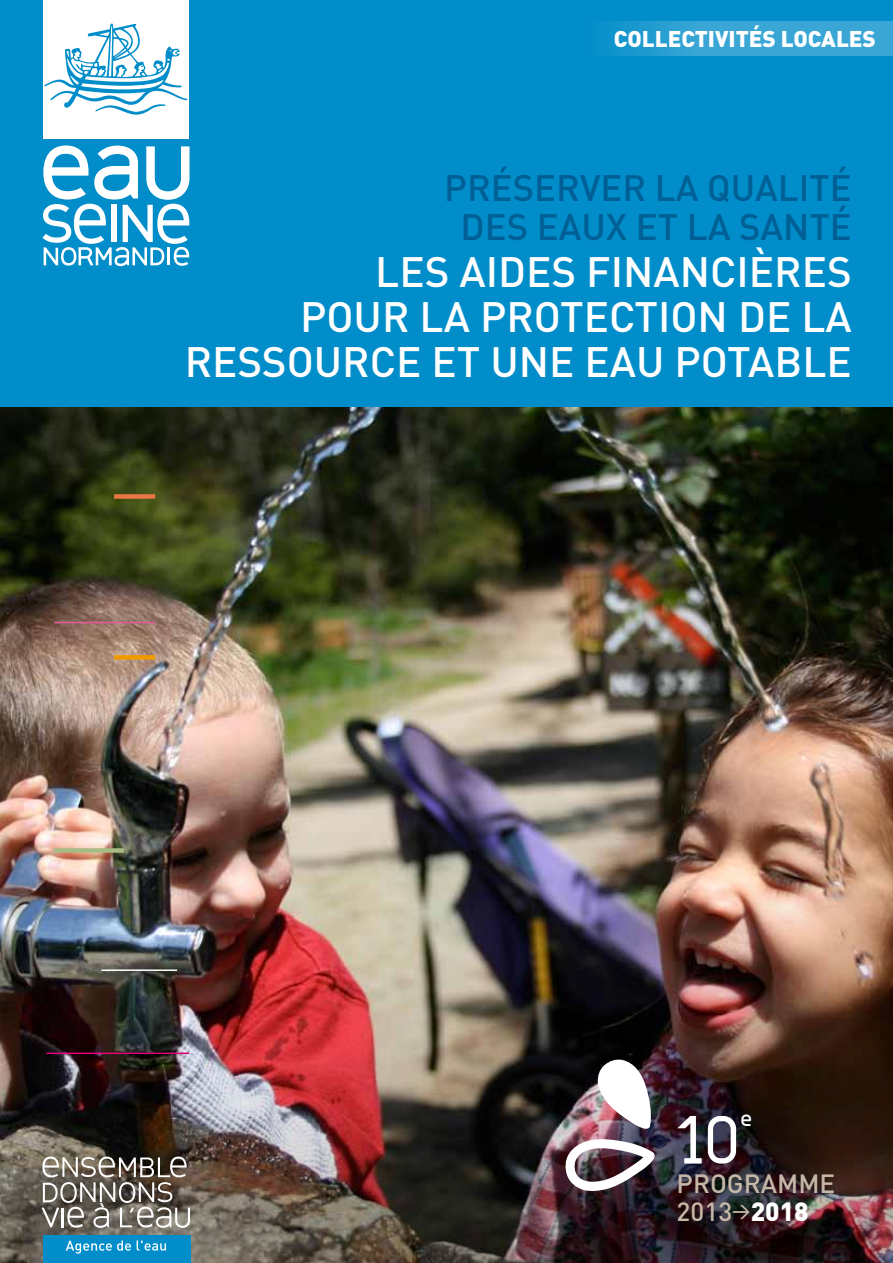
<style>
.page{position:relative;width:893px;height:1263px;background:#fff}
.page>*{position:absolute;margin:0;border:0;box-sizing:border-box;transform-origin:0 0}
.t1{font:500 73.95px "Rotor";color:#fff}
.t2{font:500 42px/45px "DIN";color:#fff;text-align:right}
.t3{font:500 36.3px "DIN";color:#005f95}
.t4{font:500 26.25px "Rotor";color:#fff}
.t5{font:500 26.1px/28.5px "DIN";color:#c5b8a8}
.t6{font:900 22.5px "DIN";color:#fff}
.s1{font-weight:900;color:#fff}
</style>
<div class="page">
<img style="left:0;top:406px;width:893px;height:342px">
<img style="left:0;top:748px;width:893px;height:515px">
<div style="left:0;top:0;width:893px;height:406px;background:#008dc9"></div>
<hr style="left:101px;top:969px;width:76px;height:2px;background:#fff">
<div style="left:114px;top:494px;width:41px;height:5px;background:#ec7644"></div>
<hr style="left:54px;top:622px;width:101px;height:1px;background:#e85797">
<div style="left:114px;top:655px;width:41px;height:5px;background:#ef9b00"></div>
<div style="left:54px;top:848px;width:70px;height:5px;background:#a7bb84"></div>
<svg style="left:605px;top:21px;width:288px;height:35px;background:#32a2d3"></svg>
<svg style="left:42px;top:1156px;width:148px;height:72px;background:#7e7870"></svg>
<div style="left:43px;top:1235px;width:147px;height:28px;background:#008dc9"></div>
<svg style="left:66px;top:1240px;width:65px;height:13px"></svg>
<svg style="left:137px;top:1240px;width:29px;height:10px"></svg>
<img style="left:597px;top:1059px;width:55px;height:70px">
<img style="left:565px;top:1138px;width:90px;height:54px">
<div style="left:43px;top:0;width:146px;height:138px;background:#fff"></div>
<svg style="left:42px;top:145px;width:147px;height:121px"></svg>
<div style="left:111px;top:205px;width:5px;height:37px;background:#fff"></div>
<svg style="left:44px;top:23px;width:144px;height:92px"></svg>
<hr style="left:46px;top:1052px;width:143px;height:2px;background:#e2007a">
<p class="t6" style="left:614px;top:24px;width:264px">COLLECTIVITÉS LOCALES</p>
<p class="t3" style="left:444px;top:164px;width:92px">PRÉSER</p>
<p class="t3" style="left:580px;top:164px;width:273px">VER LA QUALITÉ</p>
<p class="t3" style="left:461px;top:204px;width:22px">DES</p>
<p class="t3" style="left:537px;top:204px;width:22px">EAU</p>
<p class="t3" style="left:606px;top:204px;width:157px">X ET LA SANT</p>
<p class="t3" style="left:830px;top:204px;width:23px">É</p>
<p class="t2" style="left:185px;top:247px;width:669px">LES AIDES FINANCIÈRES<br>POUR LA PROTECTION DE LA<br>RESSOURCE ET UNE EAU POTABLE</p>
<h1 class="t1" style="left:677px;top:1098px;width:65px">10</h1>
<p class="t4" style="left:740px;top:1103px;width:14px">e</p>
<p class="t5" style="left:677px;top:1168px;width:17px">PRO</p>
<p class="t5" style="left:677px;top:1168px;width:156px;text-indent:50px">GRAMME<br>2013<sup>&gt;</sup><span class="s1">2018</span></p>
</div>
